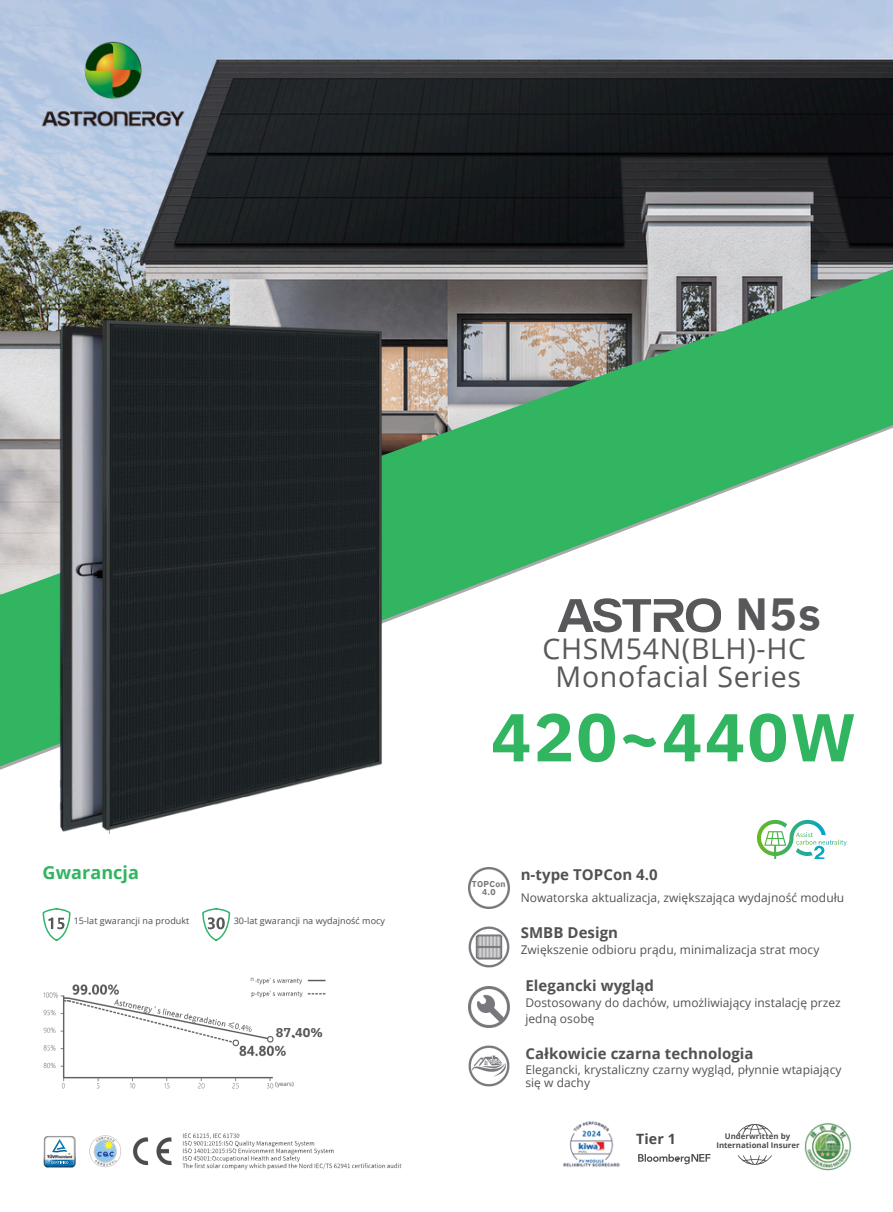
<style>
.page{position:relative;width:893px;height:1212px;background:#fff}
.page>*{position:absolute;margin:0;border:0;box-sizing:border-box;transform-origin:0 0}
.t1{font:700 67.5px "IBM Plex Sans";letter-spacing:.035em;color:#31b561}
.t2{font:700 45px "IBM Plex Sans";color:#58585a}
.t3{font:28.5px/28.2px "Open Sans";letter-spacing:.025em;color:#58585a;text-align:center}
.t4{font:700 18px "Open Sans";letter-spacing:.005em;color:#31b561}
.t5{font:700 15px "Open Sans";letter-spacing:.005em;color:#525252}
.t6{font:700 14.25px "Open Sans";color:#4c4c4e}
.t7{font:700 12.75px "IBM Plex Sans";color:#58585a}
.t8{font:12px/15.8px "Open Sans";letter-spacing:.005em;color:#525252}
.t9{font:9px "Open Sans";letter-spacing:.005em;color:#4c4c4e}
.t10{font:700 8.55px "IBM Plex Sans";letter-spacing:.035em;color:#77787b}
.t11{font:700 7.8px/9px "Open Sans";letter-spacing:.005em;color:#4c4c4e;text-align:center}
.t12{font:6px "Open Sans";letter-spacing:.005em;color:#58585a}
</style>
<div class="page">
<img style="left:0;top:0;width:892px;height:269px">
<svg style="left:0;top:269px;width:892px;height:497px"></svg>
<img style="left:35px;top:35px;width:156px;height:99px">
<img style="left:85px;top:43px;width:56px;height:55px">
<svg style="left:638px;top:1154px;width:72px;height:10px"></svg>
<svg style="left:737px;top:1124px;width:35px;height:10px"></svg>
<svg style="left:737px;top:1155px;width:34px;height:10px"></svg>
<img style="left:563px;top:1121px;width:57px;height:46px">
<img style="left:804px;top:1123px;width:47px;height:47px">
<img style="left:37px;top:313px;width:415px;height:520px">
<svg style="left:42px;top:908px;width:29px;height:33px"></svg>
<svg style="left:202px;top:908px;width:28px;height:33px"></svg>
<img style="left:43px;top:977px;width:283px;height:112px">
<svg style="left:557px;top:598px;width:164px;height:34px"></svg>
<img style="left:43px;top:1145px;width:1px;height:20px">
<svg style="left:44px;top:1136px;width:32px;height:31px"></svg>
<img style="left:89px;top:1133px;width:313px;height:37px">
<img style="left:468px;top:987px;width:41px;height:40px">
<img style="left:468px;top:868px;width:41px;height:40px">
<img style="left:468px;top:1045px;width:42px;height:42px">
<img style="left:468px;top:926px;width:42px;height:42px">
<svg style="left:757px;top:820px;width:89px;height:39px"></svg>
<p class="t4" style="left:43px;top:860px;width:98px">Gwarancja</p>
<p class="t9" style="left:74px;top:915px;width:117px">15-lat gwarancji na produkt</p>
<h6 class="t9" style="left:233px;top:915px;width:153px">30-lat gwarancji na wydajność mocy</h6>
<p class="t12" style="left:250px;top:975px;width:5px">n</p>
<p class="t7" style="left:276px;top:1023px;width:48px">87.40%</p>
<p class="t12" style="left:275px;top:1079px;width:20px">(years)</p>
<p class="t2" style="left:735px;top:584px;width:87px">N5s</p>
<p class="t3" style="left:542px;top:634px;width:265px">CHSM54N(BLH)-HC<br>Monofacial Series</p>
<p class="t1" style="left:490px;top:692px;width:366px">420~440W</p>
<p class="t10" style="left:471px;top:878px;width:35px">TOPCon</p>
<p class="t10" style="left:482px;top:886px;width:15px">4.0</p>
<h5 class="t5" style="left:520px;top:864px;width:138px">n-type TOPCon 4.0</h5>
<p class="t8" style="left:520px;top:890px;width:325px">Nowatorska aktualizacja, zwiększająca wydajność modułu</p>
<p class="t5" style="left:520px;top:922px;width:99px">SMBB Design</p>
<p class="t8" style="left:520px;top:941px;width:300px">Zwiększenie odbioru prądu, minimalizacja strat mocy</p>
<p class="t5" style="left:525px;top:975px;width:130px">Elegancki wygląd</p>
<p class="t8" style="left:525px;top:994px;width:317px">Dostosowany do dachów, umożliwiający instalację przez jedną osobę</p>
<p class="t5" style="left:525px;top:1043px;width:229px">Całkowicie czarna technologia</p>
<p class="t8" style="left:525px;top:1062px;width:317px;line-height:13.5px">Elegancki, krystaliczny czarny wygląd, płynnie wtapiający się w dachy</p>
<p class="t6" style="left:636px;top:1128px;width:41px">Tier 1</p>
<p class="t11" style="left:716px;top:1131px;width:85px">Underwritten by<br>International Insurer</p>
</div>
